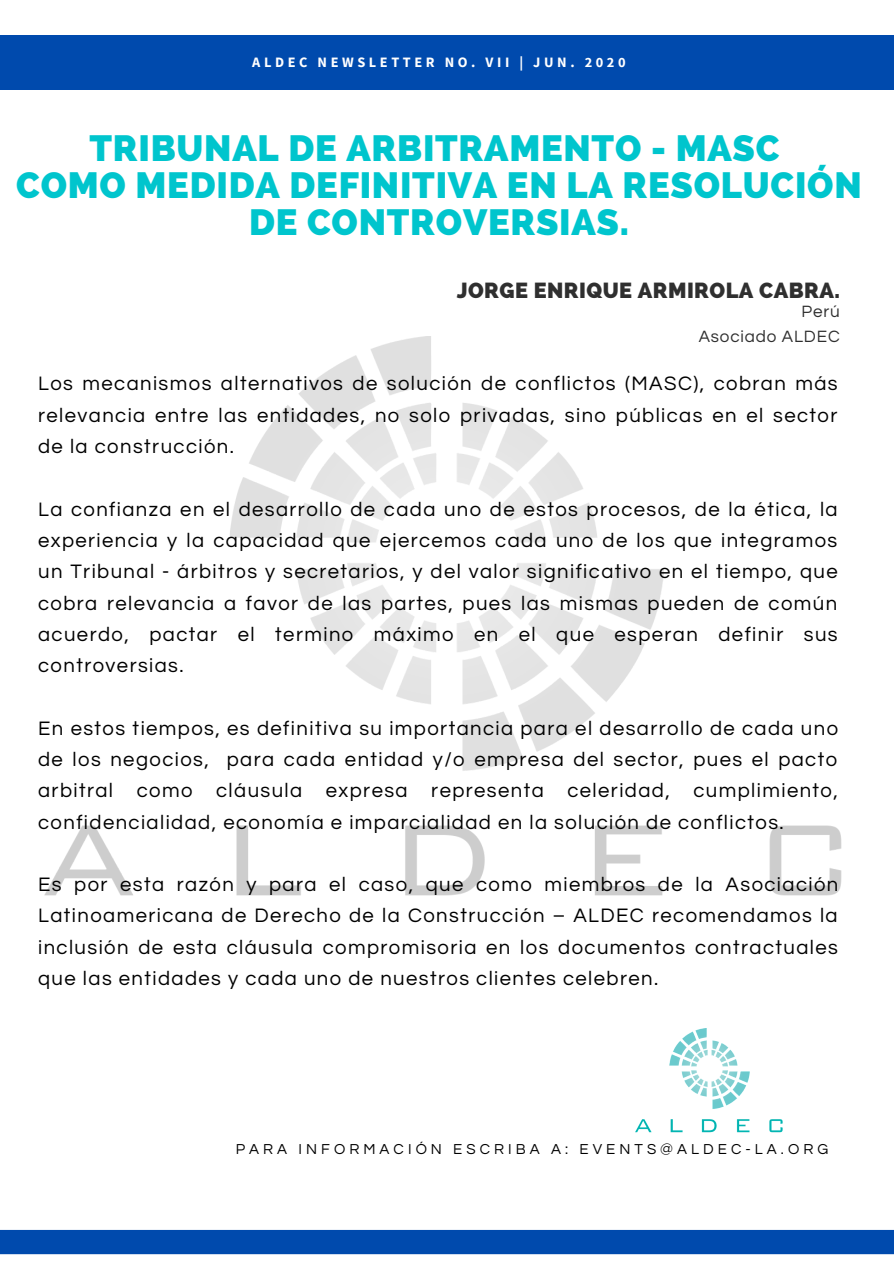
<style>
.page{position:relative;width:894px;height:1264px;background:#fff}
.page>*{position:absolute;margin:0;border:0;box-sizing:border-box;transform-origin:0 0}
.t1{font:800 36.3px/36.9px "Raleway";letter-spacing:.02em;color:#00c5cd;text-align:center}
.t2{font:800 21.6px "Raleway";letter-spacing:.02em;color:#000}
.t3{font:20.25px/31.3px "Questrial";letter-spacing:.07em;color:#000;text-align:justify}
.t4{font:17.1px/25px "Questrial";letter-spacing:.05em;color:#000;text-align:right}
.t5{font:15px "Questrial";letter-spacing:.27em;color:#000}
.t6{font:700 14.4px "Source Sans Pro";letter-spacing:.25em;color:#fff}
</style>
<div class="page">
<div style="left:0;top:35px;width:893px;height:54px;background:#004aad"></div>
<img style="left:44px;top:337px;width:798px;height:559px">
<svg style="left:0;top:1229px;width:893px;height:26px"></svg>
<img style="left:635px;top:1028px;width:148px;height:105px">
<p class="t6" style="left:252px;top:53px;width:375px">ALDEC NEWSLETTER NO. VII | JUN. 2020</p>
<h1 class="t1" style="left:16px;top:130px;width:846px">TRIBUNAL DE ARBITRAMENTO - MASC<br>COMO MEDIDA DEFINITIVA EN LA RESOLUCIÓN<br>DE CONTROVERSIAS.</h1>
<p class="t2" style="left:456px;top:277px;width:384px">JORGE ENRIQUE ARMIROLA CABRA.</p>
<p class="t4" style="left:698px;top:299px;width:142px">Perú<br>Asociado ALDEC</p>
<p class="t3" style="left:38px;top:368px;width:800px">Los mecanismos alternativos de solución de conflictos (MASC), cobran más relevancia entre las entidades, no solo privadas, sino públicas en el sector de la construcción.</p>
<p class="t3" style="left:38px;top:494px;width:800px">La confianza en el desarrollo de cada uno de estos procesos, de la ética, la experiencia y la capacidad que ejercemos cada uno de los que integramos un Tribunal - árbitros y secretarios, y del valor significativo en el tiempo, que cobra relevancia a favor de las partes, pues las mismas pueden de común acuerdo, pactar el termino máximo en el que esperan definir sus controversias.</p>
<p class="t3" style="left:38px;top:712px;width:801px">En estos tiempos, es definitiva su importancia para el desarrollo de cada uno de los negocios, para cada entidad y/o empresa del sector, pues el pacto arbitral como cláusula expresa representa celeridad, cumplimiento, confidencialidad, economía e imparcialidad en la solución de conflictos.</p>
<p class="t3" style="left:38px;top:869px;width:801px">Es por esta razón y para el caso, que como miembros de la Asociación Latinoamericana de Derecho de la Construcción – ALDEC recomendamos la inclusión de esta cláusula compromisoria en los documentos contractuales que las entidades y cada uno de nuestros clientes celebren.</p>
<p class="t5" style="left:236px;top:1142px;width:594px">PARA INFORMACIÓN ESCRIBA A: EVENTS@ALDEC-LA.ORG</p>
</div>
